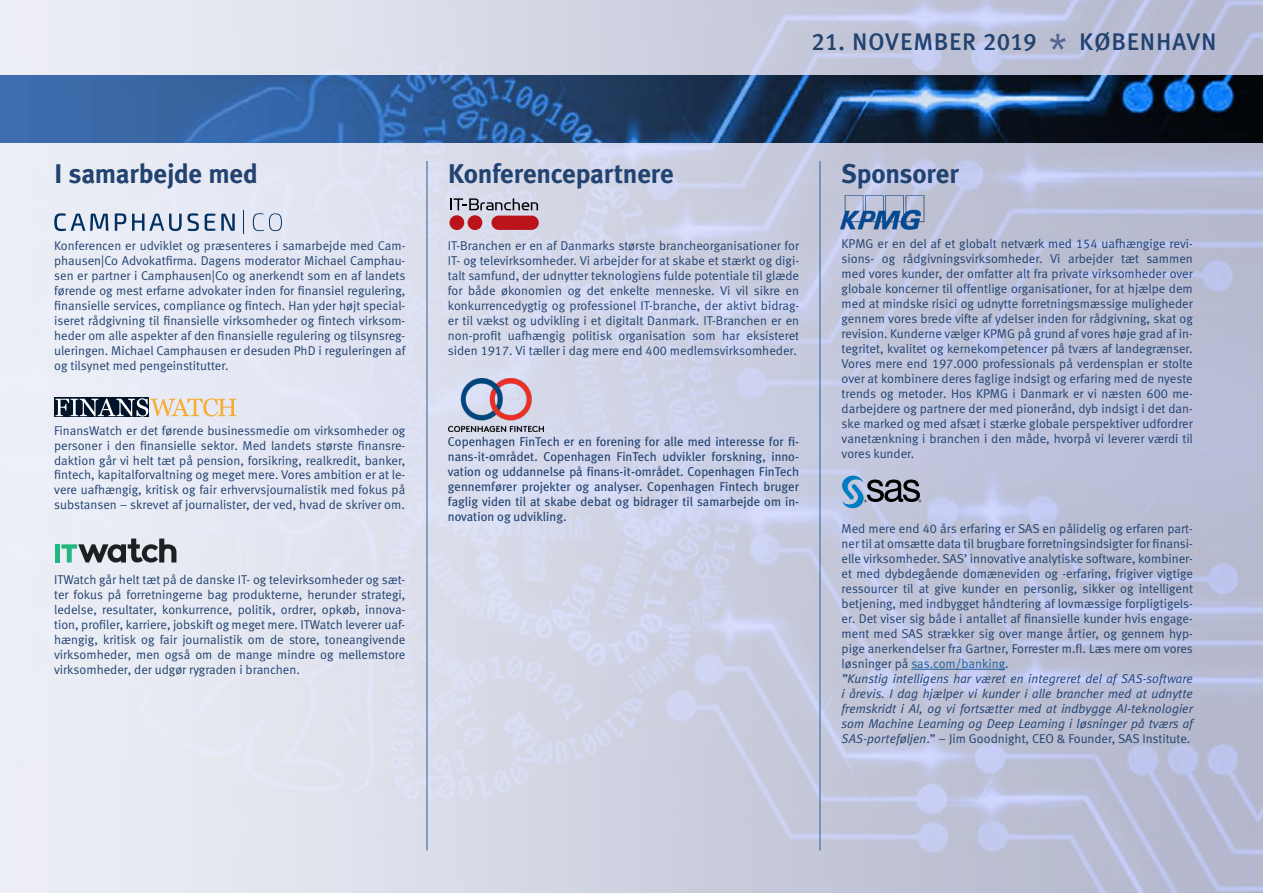
<style>
.page{position:relative;width:1263px;height:893px;background:#fff}
.page>*{position:absolute;margin:0;border:0;box-sizing:border-box;transform-origin:0 0}
.t1{font:700 27px "Meta Plus";letter-spacing:-.01em;color:#224270}
.t2{font:500 24px "Meta Plus";letter-spacing:.03em;color:#224270}
.t3{font:12.75px/15px "Meta Normal LF";color:#224270;text-align:justify}
.t4{font:12.75px/15px "Meta Plus";color:#224270;text-align:justify}
.t5{font:italic 12.75px/15px "Meta Plus Normal";color:#224270;text-align:justify}
.s1{font-family:"Meta Plus Medium Caps";font-weight:400}
.s2{font-family:"Meta Normal LF Caps"}
.s3{color:#215e9e}
.s4{font-family:"Meta Plus Normal";font-style:italic}
</style>
<div class="page">
<img style="left:0;top:0;width:1263px;height:893px">
<svg style="left:1032px;top:651px;width:231px;height:242px;background:#b8bcd4"></svg>
<img style="left:0;top:75px;width:1263px;height:67px">
<hr style="left:911px;top:669px;width:94px;height:1px;background:#215e9e">
<hr style="left:427px;top:161px;width:1px;height:689px;background:#2b5e97">
<hr style="left:820px;top:161px;width:1px;height:689px;background:#2b5e97">
<div style="left:55px;top:544px;width:5px;height:18px;background:#22b681"></div>
<svg style="left:61px;top:539px;width:115px;height:23px;background:#8c969a"></svg>
<svg style="left:449px;top:198px;width:90px;height:32px;background:#b57f8a"></svg>
<img style="left:827px;top:193px;width:116px;height:40px">
<svg style="left:1050px;top:34px;width:15px;height:16px"></svg>
<img style="left:448px;top:378px;width:95px;height:53px">
<div style="left:54px;top:397px;width:95px;height:20px;background:#001328"></div>
<svg style="left:55px;top:398px;width:181px;height:19px"></svg>
<svg style="left:54px;top:213px;width:54px;height:18px"></svg>
<svg style="left:115px;top:213px;width:11px;height:18px"></svg>
<svg style="left:132px;top:213px;width:67px;height:18px"></svg>
<svg style="left:205px;top:214px;width:10px;height:17px"></svg>
<svg style="left:221px;top:214px;width:14px;height:17px"></svg>
<svg style="left:243px;top:210px;width:1px;height:24px"></svg>
<svg style="left:253px;top:213px;width:29px;height:18px"></svg>
<svg style="left:842px;top:476px;width:79px;height:32px;background:#7c8fa7"></svg>
<h2 class="t2" style="left:812px;top:27px;width:226px"><span class="s1">21</span>. NOVEMBER <span class="s1">2019</span></h2>
<h2 class="t2" style="left:1079px;top:27px;width:139px">KØBENHAVN</h2>
<h1 class="t1" style="left:54px;top:158px;width:205px">I samarbejde med</h1>
<p class="t3" style="left:54px;top:238px;width:353px">Konferencen er udviklet og præsenteres i samarbejde med Cam&shy;phausen|Co Advokatfirma. Dagens moderator Michael Camphau&shy;sen er partner i Camphausen|Co og anerkendt som en af landets førende og mest erfarne advokater inden for finansiel regulering, finansielle services, compliance og fintech. Han yder højt special&shy;iseret rådgivning til finansielle virksomheder og fintech virksom&shy;heder om alle aspekter af den finansielle regulering og tilsynsreg&shy;uleringen. Michael Camphausen er desuden PhD i reguleringen af og tilsynet med pengeinstitutter.</p>
<p class="t3" style="left:54px;top:422px;width:353px">FinansWatch er det førende businessmedie om virksomheder og personer i den finansielle sektor. Med landets største finansre&shy;daktion går vi helt tæt på pension, forsikring, realkredit, banker, fintech, kapitalforvaltning og meget mere. Vores ambition er at le&shy;vere uafhængig, kritisk og fair erhvervsjournalistik med fokus på substansen – skrevet af journalister, der ved, hvad de skriver om.</p>
<p class="t3" style="left:54px;top:572px;width:353px">ITWatch går helt tæt på de danske IT- og televirksomheder og sæt&shy;ter fokus på forretningerne bag produkterne, herunder strategi, ledelse, resultater, konkurrence, politik, ordrer, opkøb, innova&shy;tion, profiler, karriere, jobskift og meget mere. ITWatch leverer uaf&shy;hængig, kritisk og fair journalistik om de store, toneangivende virksomheder, men også om de mange mindre og mellemstore virksomheder, der udgør rygraden i branchen.</p>
<h1 class="t1" style="left:448px;top:158px;width:227px">Konferencepartnere</h1>
<p class="t3" style="left:448px;top:238px;width:353px">IT-Branchen er en af Danmarks største brancheorganisationer for IT- og televirksomheder. Vi arbejder for at skabe et stærkt og digi&shy;talt samfund, der udnytter teknologiens fulde potentiale til glæde for både økonomien og det enkelte menneske. Vi vil sikre en konkurrencedygtig og professionel IT-branche, der aktivt bidrag&shy;er til vækst og udvikling i et digitalt Danmark. IT-Branchen er en non-profit uafhængig politisk organisation som har eksisteret siden <span class="s2">1917</span>. Vi tæller i dag mere end 400 medlemsvirksomheder.</p>
<p class="t4" style="left:448px;top:434px;width:353px">Copenhagen FinTech er en forening for alle med interesse for fi&shy;nans-it-området. Copenhagen FinTech udvikler forskning, inno&shy;vation og uddannelse på finans-it-området. Copenhagen FinTech gennemfører projekter og analyser. Copenhagen Fintech bruger faglig viden til at skabe debat og bidrager til samarbejde om in&shy;novation og udvikling.</p>
<h1 class="t1" style="left:842px;top:158px;width:119px">Sponsorer</h1>
<p class="t3" style="left:842px;top:236px;width:353px">KPMG er en del af et globalt netværk med <span class="s2">154</span> uafhængige revi&shy;sions- og rådgivningsvirksomheder. Vi arbejder tæt sammen med vores kunder, der omfatter alt fra private virksomheder over globale koncerner til offentlige organisationer, for at hjælpe dem med at mindske risici og udnytte forretningsmæssige muligheder gennem vores brede vifte af ydelser inden for rådgivning, skat og revision. Kunderne vælger KPMG på grund af vores høje grad af in&shy;tegritet, kvalitet og kernekompetencer på tværs af landegrænser.<br>Vores mere end <span class="s2">197.000</span> professionals på verdensplan er stolte over at kombinere deres faglige indsigt og erfaring med de nyeste trends og metoder. Hos KPMG i Danmark er vi næsten <span class="s2">600</span> me&shy;darbejdere og partnere der med pionerånd, dyb indsigt i det dan&shy;ske marked og med afsæt i stærke globale perspektiver udfordrer vanetænkning i branchen i den måde, hvorpå vi leverer værdi til vores kunder.</p>
<p class="t3" style="left:842px;top:521px;width:353px">Med mere end <span class="s2">40</span> års erfaring er SAS en pålidelig og erfaren part&shy;ner til at omsætte data til brugbare forretningsindsigter for finansi&shy;elle virksomheder. SAS’ innovative analytiske software, kombiner&shy;et med dybdegående domæneviden og -erfaring, frigiver vigtige ressourcer til at give kunder en personlig, sikker og intelligent betjening, med indbygget håndtering af lovmæssige forpligtigels&shy;er. Det viser sig både i antallet af finansielle kunder hvis engage&shy;ment med SAS strækker sig over mange årtier, og gennem hyp&shy;pige anerkendelser fra Gartner, Forrester m.fl. Læs mere om vores løsninger på <span class="s3">sas.com/banking</span>.</p>
<p class="t5" style="left:842px;top:671px;width:353px">”Kunstig intelligens har været en integreret del af SAS-software i årevis. I dag hjælper vi kunder i alle brancher med at udnytte fremskridt i AI, og vi fortsætter med at indbygge AI-teknologier som Machine Learning og Deep Learning i løsninger på tværs af</p>
<p class="t3" style="left:842px;top:731px;width:350px"><span class="s4">SAS-porteføljen</span>.” – Jim Goodnight, CEO &amp; Founder, SAS Institute.</p>
</div>
